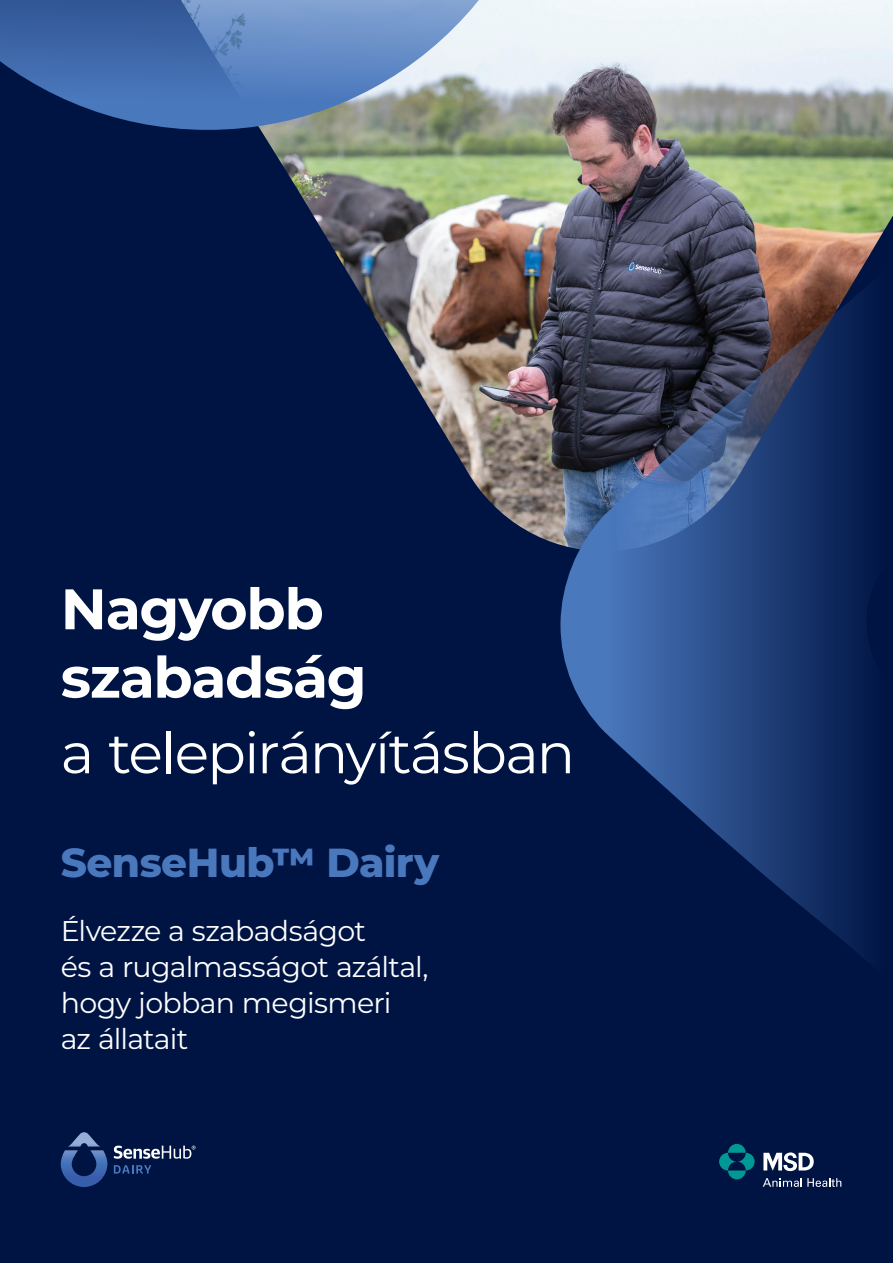
<style>
.page{position:relative;width:893px;height:1263px;background:#001443}
.page>*{position:absolute;margin:0;border:0;box-sizing:border-box;transform-origin:0 0}
.t1{font:57px "Montserrat";letter-spacing:-.03em;color:#fff}
.t2{font:700 57px/68.4px "Montserrat";letter-spacing:-.02em;color:#fff}
.t3{font:800 40.5px "Montserrat";letter-spacing:-.015em;color:#4a78bd}
.t4{font:28.5px/36px "Montserrat";letter-spacing:-.025em;color:#fff}
</style>
<div class="page">
<img style="left:260px;top:0;width:633px;height:545px">
<svg style="left:0;top:0;width:556px;height:130px"></svg>
<svg style="left:560px;top:151px;width:333px;height:806px"></svg>
<svg style="left:719px;top:1144px;width:36px;height:35px"></svg>
<svg style="left:763px;top:1152px;width:51px;height:19px"></svg>
<svg style="left:763px;top:1178px;width:78px;height:9px"></svg>
<svg style="left:61px;top:1132px;width:46px;height:55px"></svg>
<svg style="left:114px;top:1165px;width:37px;height:8px"></svg>
<svg style="left:114px;top:1145px;width:82px;height:14px"></svg>
<h1 class="t2" style="left:61px;top:572px;width:307px">Nagyobb szabadság</h1>
<h1 class="t1" style="left:61px;top:714px;width:516px">a telepirányításban</h1>
<h2 class="t3" style="left:61px;top:833px;width:380px">SenseHub™ Dairy</h2>
<p class="t4" style="left:61px;top:912px;width:369px">Élvezze a szabadságot<br>és a rugalmasságot azáltal, hogy jobban megismeri az állatait</p>
</div>
